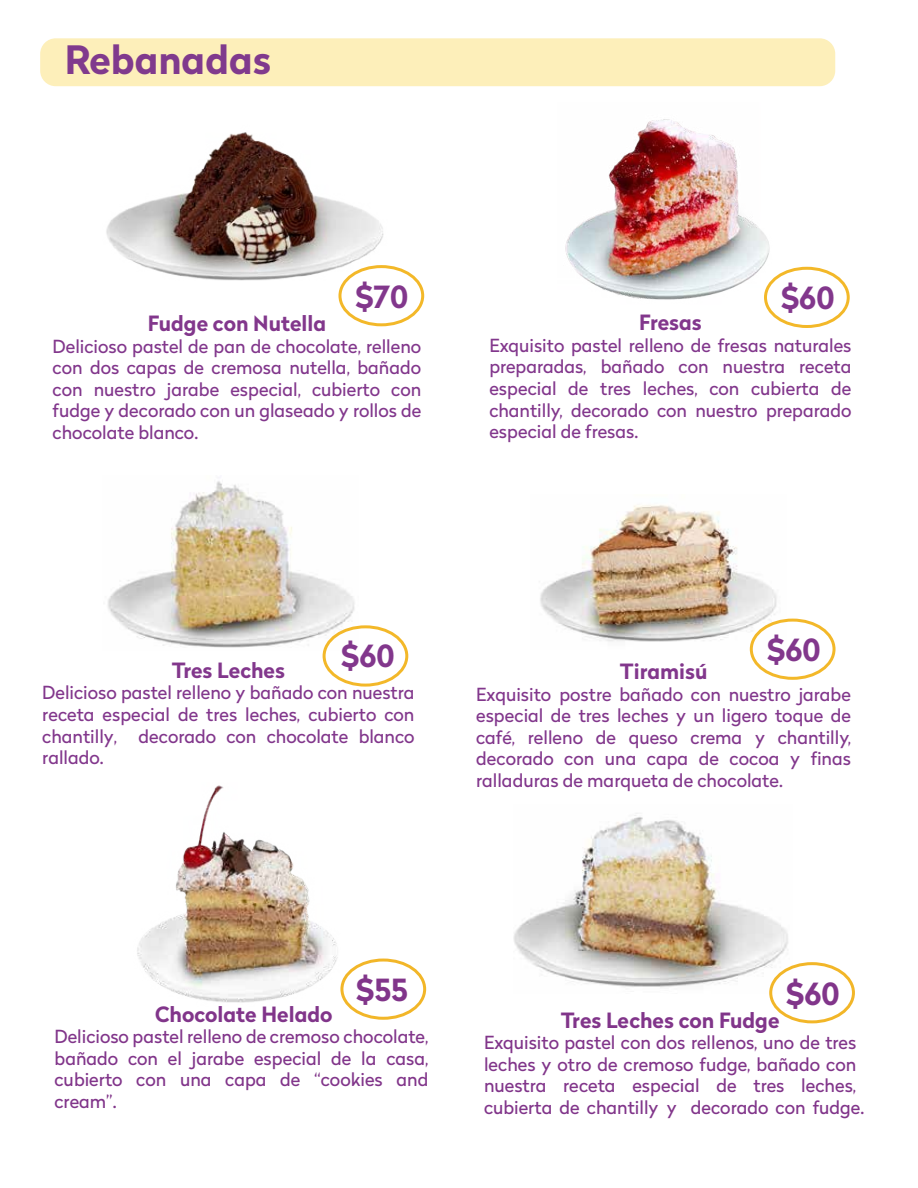
<style>
.page{position:relative;width:918px;height:1188px;background:#fff}
.page>*{position:absolute;margin:0;border:0;box-sizing:border-box;transform-origin:0 0}
.t1{font:700 39px "Radikal";color:#803a8d}
.t2{font:700 30.45px "Radikal";color:#82378c}
.t3{font:700 30.45px "Radikal";color:#81358a}
.t4{font:700 21px "Radikal";color:#82378c}
.t5{font:700 21px "Radikal";color:#81358a}
.t6{font:18px/21.6px "Radikal";color:#82378c;text-align:justify}
.t7{font:18px/21.6px "Radikal";color:#81358a}
</style>
<div class="page">
<img style="left:514px;top:813px;width:279px;height:175px">
<img style="left:108px;top:481px;width:249px;height:170px">
<img style="left:540px;top:505px;width:247px;height:145px">
<div style="left:323px;top:625px;width:85px;height:62px;border:3px solid #f3b829;border-radius:50%"></div>
<div style="left:750px;top:619px;width:86px;height:61px;border:3px solid #f3b829;border-radius:50%"></div>
<div style="left:340px;top:959px;width:86px;height:61px;border:3px solid #f2b628;border-radius:50%"></div>
<div style="left:769px;top:962px;width:86px;height:61px;border:3px solid #f2b628;border-radius:50%"></div>
<div style="left:40px;top:38px;width:795px;height:48px;background:#fdefba;border-radius:16px"></div>
<img style="left:137px;top:785px;width:207px;height:218px">
<img style="left:106px;top:132px;width:285px;height:169px">
<div style="left:338px;top:265px;width:86px;height:61px;border:3px solid #f3b829;border-radius:50%"></div>
<div style="left:764px;top:267px;width:86px;height:61px;border:3px solid #f3b829;border-radius:50%"></div>
<img style="left:565px;top:119px;width:214px;height:190px">
<h1 class="t1" style="left:65px;top:31px;width:208px">Rebanadas</h1>
<h2 class="t2" style="left:355px;top:274px;width:54px">$70</h2>
<h2 class="t2" style="left:781px;top:276px;width:55px">$60</h2>
<p class="t4" style="left:639px;top:307px;width:64px">Fresas</p>
<p class="t6" style="left:489px;top:334px;width:364px">Exquisito pastel relleno de fresas naturales preparadas, bañado con nuestra receta especial de tres leches, con cubierta de chantilly, decorado con nuestro preparado especial de fresas.</p>
<p class="t4" style="left:148px;top:308px;width:180px">Fudge con Nutella</p>
<p class="t6" style="left:53px;top:335px;width:370px">Delicioso pastel de pan de chocolate, relleno con dos capas de cremosa nutella, bañado con nuestro jarabe especial, cubierto con fudge y decorado con un glaseado y rollos de chocolate blanco.</p>
<h2 class="t2" style="left:341px;top:634px;width:55px">$60</h2>
<h2 class="t2" style="left:767px;top:628px;width:55px">$60</h2>
<p class="t4" style="left:172px;top:655px;width:115px">Tres Leches</p>
<p class="t6" style="left:42px;top:682px;width:374px">Delicioso pastel relleno y bañado con nuestra receta especial de tres leches, cubierto con chantilly, decorado con chocolate blanco rallado.</p>
<p class="t4" style="left:620px;top:656px;width:89px">Tiramisú</p>
<p class="t6" style="left:476px;top:683px;width:376px">Exquisito postre bañado con nuestro jarabe especial de tres leches y un ligero toque de café, relleno de queso crema y chantilly, decorado con una capa de cocoa y finas ralladuras de marqueta de chocolate.</p>
<h2 class="t3" style="left:356px;top:968px;width:53px">$55</h2>
<h2 class="t3" style="left:786px;top:972px;width:55px">$60</h2>
<p class="t5" style="left:155px;top:999px;width:179px">Chocolate Helado</p>
<p class="t7" style="left:55px;top:1025px;width:375px;text-align:justify">Delicioso pastel relleno de cremoso chocolate, bañado con el jarabe especial de la casa, cubierto con una capa de “cookies and cream”.</p>
<p class="t5" style="left:561px;top:1005px;width:220px">Tres Leches con Fudge</p>
<p class="t7" style="left:484px;top:1031px;width:382px">Exquisito pastel con dos rellenos, uno de tres leches y otro de cremoso fudge, bañado con nuestra receta especial de tres leches, cubierta de chantilly y decorado con fudge.</p>
</div>
